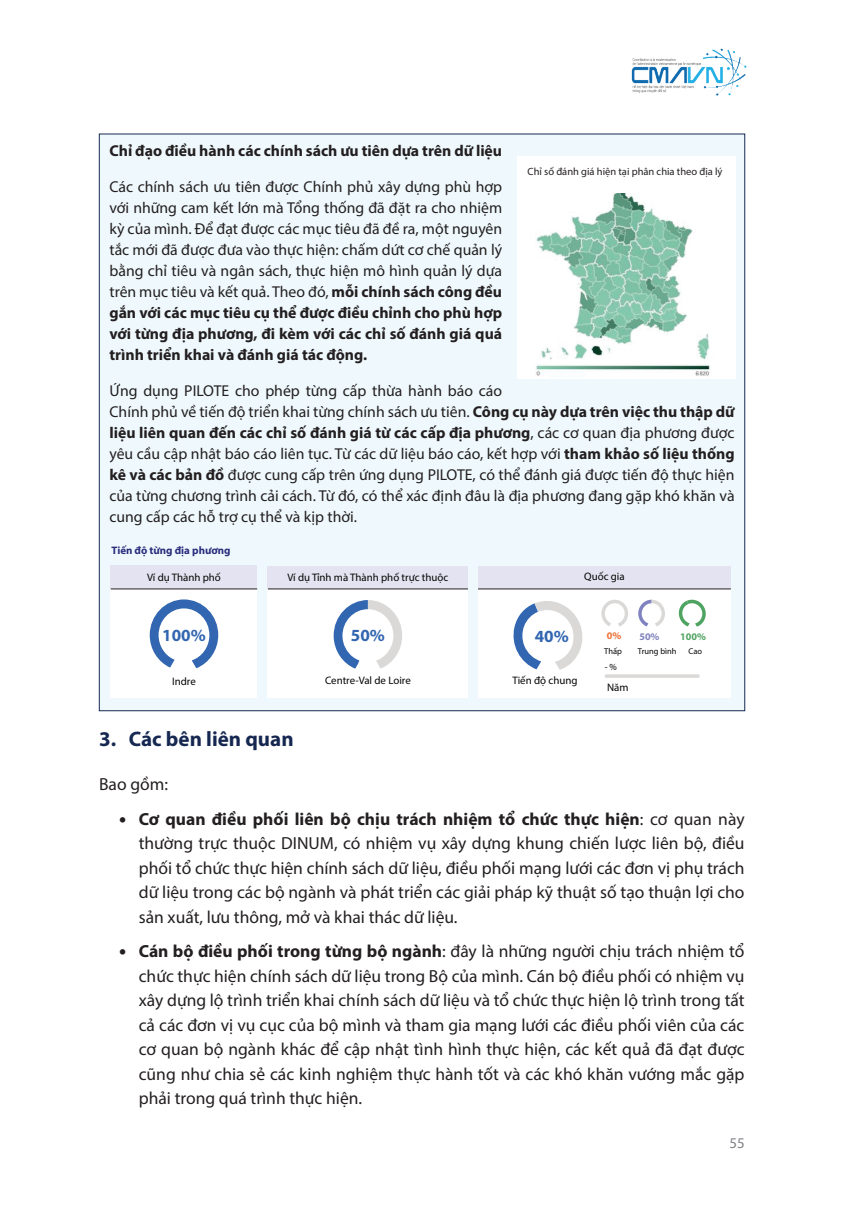
<style>
.page{position:relative;width:854px;height:1211px;background:#fff}
.page>*{position:absolute;margin:0;border:0;box-sizing:border-box;transform-origin:0 0}
.t1{font:700 21px "Myriad Pro";color:#162851}
.t2{font:17.5px/24.5px "Myriad Pro";color:#231f20;text-align:justify}
.t3{font:700 17.5px/34.5px "Myriad Pro";color:#231f20}
.t4{font:700 17.15px "Myriad Pro";color:#3266b1}
.t5{font:15.75px/21px "Myriad Pro";color:#231f20;text-align:justify}
.t6{font:700 15.75px "Myriad Pro";color:#231f20}
.t7{font:14.88px "Myriad Pro";color:#808285}
.t8{font:10.85px "Myriad Pro";color:#040503}
.t9{font:700 10.85px "Myriad Pro";color:#2a2d7c}
.t10{font:10.5px "Myriad Pro";color:#231f20}
.t11{font:700 10.15px "Myriad Pro";color:#4ea360}
.t12{font:700 10.15px "Myriad Pro";color:#8083bf}
.t13{font:700 10.15px "Myriad Pro";color:#ec6f34}
.t14{font:9.28px "Myriad Pro";color:#040503}
.t15{font:8.4px "Myriad Pro";color:#040503}
.s1{font-weight:700}
.s2{font-weight:400}
</style>
<div class="page">
<img style="left:631px;top:48px;width:116px;height:48px">
<div style="left:99px;top:134px;width:645px;height:576px;background:#eff9fd"></div>
<div style="left:111px;top:565px;width:146px;height:103px;background:#e4e3f1"></div>
<div style="left:268px;top:566px;width:200px;height:103px;background:#e4e3f1"></div>
<div style="left:478px;top:566px;width:252px;height:103px;background:#e4e3f1"></div>
<div style="left:111px;top:589px;width:146px;height:108px;background:#fff"></div>
<div style="left:268px;top:589px;width:200px;height:108px;background:#fff"></div>
<div style="left:478px;top:589px;width:252px;height:108px;background:#fff"></div>
<svg style="left:333px;top:600px;width:69px;height:68px"></svg>
<svg style="left:513px;top:601px;width:70px;height:69px"></svg>
<svg style="left:150px;top:599px;width:68px;height:69px"></svg>
<svg style="left:638px;top:599px;width:26px;height:27px"></svg>
<svg style="left:678px;top:599px;width:28px;height:27px"></svg>
<svg style="left:601px;top:599px;width:27px;height:27px"></svg>
<hr style="left:606px;top:674px;width:91px;height:3px;background:#dad9d8">
<hr style="left:111px;top:588px;width:146px;height:1px;background:#231f20">
<hr style="left:268px;top:588px;width:200px;height:1px;background:#231f20">
<hr style="left:478px;top:588px;width:252px;height:1px;background:#231f20">
<img style="left:517px;top:193px;width:218px;height:185px">
<div style="left:517px;top:156px;width:218px;height:37px;background:#fff"></div>
<p class="t6" style="left:109px;top:140px;width:394px">Chỉ đạo điều hành các chính sách ưu tiên dựa trên dữ liệu</p>
<p class="t5" style="left:109px;top:176px;width:394px">Các chính sách ưu tiên được Chính phủ xây dựng phù hợp với những cam kết lớn mà Tổng thống đã đặt ra cho nhiệm kỳ của mình. Để đạt được các mục tiêu đã đề ra, một nguyên tắc mới đã được đưa vào thực hiện: chấm dứt cơ chế quản lý bằng chỉ tiêu và ngân sách, thực hiện mô hình quản lý dựa trên mục tiêu và kết quả. Theo đó, <span class="s1">mỗi chính sách công đều gắn với các mục tiêu cụ thể được điều chỉnh cho phù hợp với từng địa phương, đi kèm với các chỉ số đánh giá quá trình triển khai và đánh giá tác động.</span></p>
<p class="t5" style="left:109px;top:380px;width:626px;text-align:left">Ứng dụng PILOTE cho phép từng cấp thừa hành báo cáo<br>Chính phủ về tiến độ triển khai từng chính sách ưu tiên. <span class="s1">Công cụ này dựa trên việc thu thập dữ liệu liên quan đến các chỉ số đánh giá từ các cấp địa phương</span>, các cơ quan địa phương được yêu cầu cập nhật báo cáo liên tục. Từ các dữ liệu báo cáo, kết hợp với <span class="s1">tham khảo số liệu thống kê và các bản đồ</span> được cung cấp trên ứng dụng PILOTE, có thể đánh giá được tiến độ thực hiện của từng chương trình cải cách. Từ đó, có thể xác định đâu là địa phương đang gặp khó khăn và cung cấp các hỗ trợ cụ thể và kịp thời.</p>
<p class="t10" style="left:527px;top:165px;width:196px">Chỉ số đánh giá hiện tại phân chia theo địa lý</p>
<p class="t9" style="left:112px;top:543px;width:120px">Tiến độ từng địa phương</p>
<p class="t8" style="left:147px;top:570px;width:75px">Ví dụ Thành phố</p>
<p class="t8" style="left:287px;top:570px;width:162px">Ví dụ Tỉnh mà Thành phố trực thuộc</p>
<p class="t8" style="left:584px;top:570px;width:42px">Quốc gia</p>
<p class="t4" style="left:162px;top:624px;width:45px">100%</p>
<p class="t4" style="left:351px;top:624px;width:35px">50%</p>
<p class="t4" style="left:534px;top:624px;width:35px">40%</p>
<p class="t13" style="left:606px;top:629px;width:16px">0%</p>
<p class="t12" style="left:639px;top:629px;width:22px">50%</p>
<p class="t11" style="left:680px;top:630px;width:27px">100%</p>
<p class="t8" style="left:172px;top:675px;width:25px">Indre</p>
<p class="t8" style="left:325px;top:673px;width:87px">Centre-Val de Loire</p>
<p class="t8" style="left:512px;top:673px;width:66px">Tiến độ chung</p>
<p class="t15" style="left:604px;top:646px;width:19px">Thấp</p>
<p class="t15" style="left:637px;top:646px;width:40px">Trung bình</p>
<p class="t15" style="left:688px;top:646px;width:15px">Cao</p>
<p class="t14" style="left:604px;top:661px;width:14px">- %</p>
<p class="t8" style="left:607px;top:680px;width:23px">Năm</p>
<h1 class="t1" style="left:99px;top:725px;width:196px">3. Các bên liên quan</h1>
<p class="t3" style="left:139px;top:766px;width:607px;text-indent:-40px"><span class="s2">Bao gồm:<br></span>Cơ quan điều phối liên bộ chịu trách nhiệm tổ chức thực hiện<span class="s2">: cơ quan này</span></p>
<p class="t2" style="left:139px;top:830px;width:607px">thường trực thuộc DINUM, có nhiệm vụ xây dựng khung chiến lược liên bộ, điều phối tổ chức thực hiện chính sách dữ liệu, điều phối mạng lưới các đơn vị phụ trách dữ liệu trong các bộ ngành và phát triển các giải pháp kỹ thuật số tạo thuận lợi cho sản xuất, lưu thông, mở và khai thác dữ liệu.</p>
<p class="t2" style="left:139px;top:938px;width:607px"><span class="s1">Cán bộ điều phối trong từng bộ ngành</span>: đây là những người chịu trách nhiệm tổ chức thực hiện chính sách dữ liệu trong Bộ của mình. Cán bộ điều phối có nhiệm vụ xây dựng lộ trình triển khai chính sách dữ liệu và tổ chức thực hiện lộ trình trong tất cả các đơn vị vụ cục của bộ mình và tham gia mạng lưới các điều phối viên của các cơ quan bộ ngành khác để cập nhật tình hình thực hiện, các kết quả đã đạt được cũng như chia sẻ các kinh nghiệm thực hành tốt và các khó khăn vướng mắc gặp phải trong quá trình thực hiện.</p>
<p class="t7" style="left:729px;top:1133px;width:17px">55</p>
</div>
